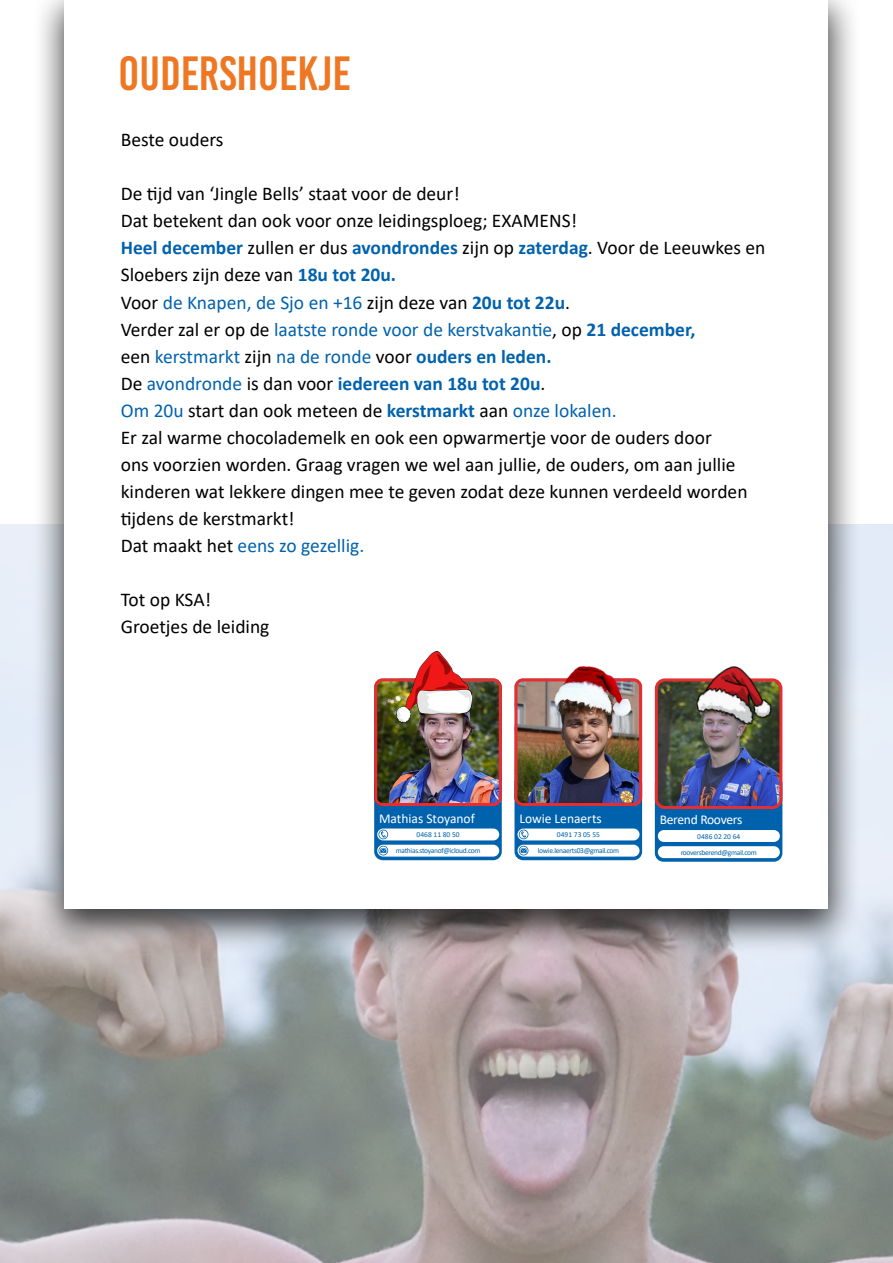
<style>
.page{position:relative;width:893px;height:1263px;background:#fff}
.page>*{position:absolute;margin:0;border:0;box-sizing:border-box;transform-origin:0 0}
.t1{font:48px "Bebas Kai";color:#ee7723}
.t2{font:19.5px/27px "Calibri";color:#000}
.t3{font:13.5px "Calibri";color:#fff}
.t4{font:13.5px "Calibri";letter-spacing:-.02em;color:#fff}
.t5{font:7.5px/16.2px "Calibri";letter-spacing:-.04em;color:#0062ad;text-align:center}
.s1{font-weight:700;color:#0062ad}
.s2{color:#0062ad}
</style>
<div class="page">
<img style="left:0;top:524px;width:893px;height:739px">
<div style="left:31px;top:0;width:830px;height:954px;background:#000;opacity:.75"></div>
<div style="left:65px;top:0;width:763px;height:909px;background:#fff"></div>
<div style="left:374px;top:774px;width:128px;height:86px;background:#0062ad;border-radius:9px"></div>
<img style="left:374px;top:682px;width:128px;height:124px">
<div style="left:374px;top:678px;width:128px;height:128px;border:3px solid #e62d32;border-radius:7px"></div>
<div style="left:377px;top:828px;width:122px;height:12px;background:#fff;border-radius:6px"></div>
<svg style="left:378px;top:830px;width:10px;height:9px"></svg>
<div style="left:377px;top:845px;width:122px;height:12px;background:#fff;border-radius:6px"></div>
<svg style="left:378px;top:846px;width:10px;height:9px"></svg>
<img style="left:397px;top:652px;width:75px;height:70px">
<div style="left:514px;top:774px;width:128px;height:86px;background:#0062ad;border-radius:9px"></div>
<img style="left:514px;top:682px;width:124px;height:124px">
<div style="left:514px;top:678px;width:128px;height:128px;border:3px solid #e62d32;border-radius:7px"></div>
<div style="left:517px;top:828px;width:122px;height:12px;background:#fff;border-radius:6px"></div>
<svg style="left:519px;top:830px;width:9px;height:9px"></svg>
<div style="left:517px;top:845px;width:122px;height:12px;background:#fff;border-radius:6px"></div>
<svg style="left:519px;top:846px;width:9px;height:9px"></svg>
<img style="left:550px;top:666px;width:86px;height:59px">
<div style="left:655px;top:775px;width:127px;height:87px;background:#0062ad;border-radius:9px"></div>
<img style="left:659px;top:682px;width:122px;height:124px">
<div style="left:655px;top:678px;width:127px;height:131px;border:3px solid #e62d32;border-radius:9px"></div>
<div style="left:658px;top:830px;width:122px;height:12px;background:#fff;border-radius:6px"></div>
<div style="left:658px;top:846px;width:122px;height:12px;background:#fff;border-radius:6px"></div>
<img style="left:692px;top:666px;width:83px;height:73px">
<h1 class="t1" style="left:119px;top:48px;width:234px">OUDERSHOEKJE</h1>
<p class="t2" style="left:121px;top:126px;width:104px">Beste ouders</p>
<p class="t2" style="left:121px;top:180px;width:646px">De tijd van ‘Jingle Bells’ staat voor de deur!<br>Dat betekent dan ook voor onze leidingsploeg; EXAMENS!<br><span class="s1">Heel december</span> zullen er dus <span class="s1">avondrondes</span> zijn op <span class="s1">zaterdag</span>. Voor de Leeuwkes en Sloebers zijn deze van <span class="s1">18u tot 20u.<br></span>Voor <span class="s2">de Knapen, de Sjo en +16</span> zijn deze van <span class="s1">20u tot 22u</span>.<br>Verder zal er op de <span class="s2">laatste ronde voor de kerstvakantie</span>, op <span class="s1">21 december,<br></span>een <span class="s2">kerstmarkt</span> zijn <span class="s2">na de ronde</span> voor <span class="s1">ouders en leden.<br></span>De <span class="s2">avondronde</span> is dan voor <span class="s1">iedereen van 18u tot 20u</span>.<br><span class="s2">Om 20u</span> start dan ook meteen de <span class="s1">kerstmarkt</span> aan <span class="s2">onze lokalen.<br></span>Er zal warme chocolademelk en ook een opwarmertje voor de ouders door<br>ons voorzien worden. Graag vragen we wel aan jullie, de ouders, om aan jullie kinderen wat lekkere dingen mee te geven zodat deze kunnen verdeeld worden tijdens de kerstmarkt!<br>Dat maakt het <span class="s2">eens zo gezellig.</span></p>
<p class="t2" style="left:121px;top:585px;width:150px">Tot op KSA!<br>Groetjes de leiding</p>
<p class="t3" style="left:379px;top:809px;width:97px">Mathias Stoyanof</p>
<p class="t5" style="left:396px;top:826px;width:86px">0468 11 80 50 mathias.stoyanof@icloud.com</p>
<p class="t3" style="left:519px;top:809px;width:84px">Lowie Lenaerts</p>
<p class="t5" style="left:538px;top:826px;width:83px">0491 73 05 55 lowie.lenaerts03@gmail.com</p>
<p class="t4" style="left:660px;top:811px;width:84px">Berend Roovers</p>
<p class="t5" style="left:681px;top:828px;width:78px">0486 02 20 64 rooversberend@gmail.com</p>
</div>
